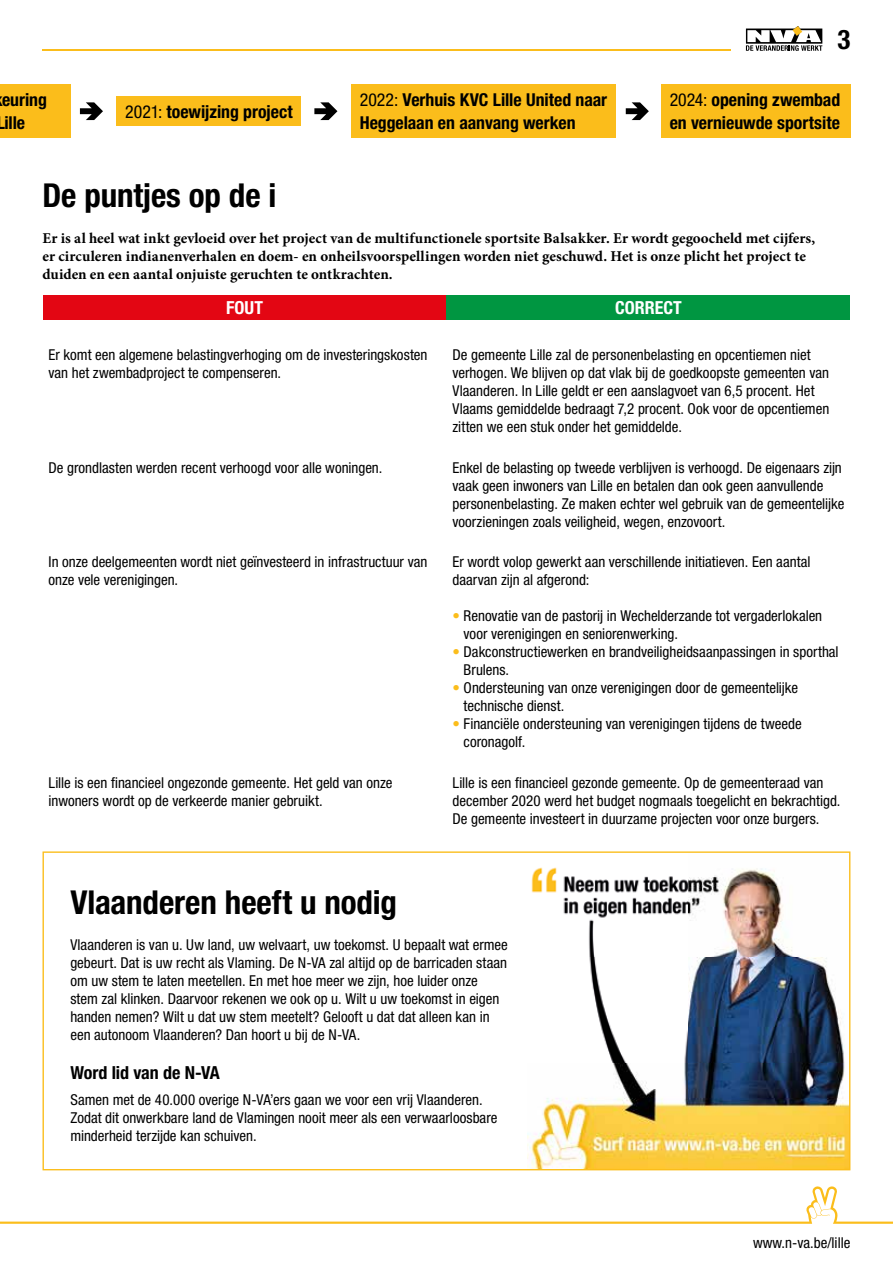
<style>
.page{position:relative;width:893px;height:1263px;background:#fff}
.page>*{position:absolute;margin:0;border:0;box-sizing:border-box;transform-origin:0 0}
.t1{font:700 condensed 33px "Helvetica Neue LT Std";letter-spacing:-.005em;color:#000}
.t2{font:700 condensed 27px "Helvetica Neue LT Std";color:#000}
.t3{font:700 condensed 18px "Helvetica Neue LT Std";letter-spacing:-.005em;color:#000}
.t4{font:700 condensed 18px "Helvetica Neue LT Std";color:#fff}
.t5{font:700 condensed 17.85px/23.7px "Helvetica Neue LT Std";color:#000}
.t6{font:condensed 15px/18px "Helvetica Neue LT Std";color:#000}
.t7{font:700 15px/18px "Minion Pro";color:#000}
.s1{font-weight:400}
.s2{color:#fbbd1b}
</style>
<div class="page">
<hr style="left:43px;top:50px;width:688px;height:1px;background:#fbbd1b">
<div style="left:0;top:85px;width:71px;height:53px;background:#fbbd1b"></div>
<svg style="left:80px;top:102px;width:23px;height:18px"></svg>
<div style="left:117px;top:96px;width:184px;height:30px;background:#fbbd1b"></div>
<div style="left:351px;top:85px;width:265px;height:53px;background:#fbbd1b"></div>
<div style="left:661px;top:85px;width:189px;height:53px;background:#fbbd1b"></div>
<svg style="left:314px;top:102px;width:23px;height:18px"></svg>
<svg style="left:626px;top:102px;width:23px;height:18px"></svg>
<svg style="left:43px;top:851px;width:807px;height:319px"></svg>
<div style="left:43px;top:296px;width:403px;height:24px;background:#e30613"></div>
<div style="left:446px;top:296px;width:404px;height:24px;background:#009641"></div>
<svg style="left:0;top:1186px;width:893px;height:38px"></svg>
<svg style="left:746px;top:26px;width:76px;height:25px"></svg>
<h2 class="t2" style="left:837px;top:23px;width:14px">3</h2>
<p class="t5" style="left:-4px;top:87px;width:52px;text-indent:6px">euring<br>Lille</p>
<p class="t5" style="left:125px;top:99px;width:169px"><span class="s1">2021:</span> toewijzing project</p>
<p class="t5" style="left:360px;top:87px;width:249px"><span class="s1">2022:</span> Verhuis KVC Lille United naar<br>Heggelaan en aanvang werken</p>
<p class="t5" style="left:670px;top:87px;width:172px"><span class="s1">2024:</span> opening zwembad en vernieuwde sportsite</p>
<h1 class="t1" style="left:43px;top:176px;width:235px">De puntjes op de i</h1>
<p class="t7" style="left:43px;top:229px;width:774px">Er is al heel wat inkt gevloeid over het project van de multifunctionele sportsite Balsakker. Er wordt gegoocheld met cijfers, er circuleren indianenverhalen en doem- en onheilsvoorspellingen worden niet geschuwd. Het is onze plicht het project te duiden en een aantal onjuiste geruchten te ontkrachten.</p>
<p class="t4" style="left:226px;top:297px;width:38px">FOUT</p>
<p class="t4" style="left:615px;top:297px;width:68px">CORRECT</p>
<p class="t6" style="left:49px;top:345px;width:380px">Er komt een algemene belastingverhoging om de investeringskosten van het zwembadproject te compenseren.</p>
<p class="t6" style="left:452px;top:345px;width:378px">De gemeente Lille zal de personenbelasting en opcentiemen niet verhogen. We blijven op dat vlak bij de goedkoopste gemeenten van Vlaanderen. In Lille geldt er een aanslagvoet van 6,5 procent. Het Vlaams gemiddelde bedraagt 7,2 procent. Ook voor de opcentiemen zitten we een stuk onder het gemiddelde.</p>
<p class="t6" style="left:49px;top:458px;width:335px">De grondlasten werden recent verhoogd voor alle woningen.</p>
<p class="t6" style="left:452px;top:458px;width:393px">Enkel de belasting op tweede verblijven is verhoogd. De eigenaars zijn vaak geen inwoners van Lille en betalen dan ook geen aanvullende personenbelasting. Ze maken echter wel gebruik van de gemeentelijke voorzieningen zoals veiligheid, wegen, enzovoort.</p>
<p class="t6" style="left:49px;top:553px;width:380px">In onze deelgemeenten wordt niet geïnvesteerd in infrastructuur van onze vele verenigingen.</p>
<p class="t6" style="left:452px;top:553px;width:360px">Er wordt volop gewerkt aan verschillende initiatieven. Een aantal daarvan zijn al afgerond:</p>
<p class="t6" style="left:464px;top:607px;width:360px;text-indent:-11px"><span class="s2">•</span> Renovatie van de pastorij in Wechelderzande tot vergaderlokalen voor verenigingen en seniorenwerking.</p>
<p class="t6" style="left:464px;top:643px;width:377px;text-indent:-11px"><span class="s2">•</span> Dakconstructiewerken en brandveiligheidsaanpassingen in sporthal<br>Brulens.</p>
<p class="t6" style="left:464px;top:679px;width:336px;text-indent:-11px"><span class="s2">•</span> Ondersteuning van onze verenigingen door de gemeentelijke technische dienst.</p>
<p class="t6" style="left:464px;top:715px;width:340px;text-indent:-11px"><span class="s2">•</span> Financiële ondersteuning van verenigingen tijdens de tweede coronagolf.</p>
<p class="t6" style="left:49px;top:774px;width:345px">Lille is een financieel ongezonde gemeente. Het geld van onze inwoners wordt op de verkeerde manier gebruikt.</p>
<p class="t6" style="left:452px;top:774px;width:390px">Lille is een financieel gezonde gemeente. Op de gemeenteraad van december 2020 werd het budget nogmaals toegelicht en bekrachtigd.<br>De gemeente investeert in duurzame projecten voor onze burgers.</p>
<h1 class="t1" style="left:70px;top:882px;width:328px">Vlaanderen heeft u nodig</h1>
<p class="t6" style="left:70px;top:935px;width:439px">Vlaanderen is van u. Uw land, uw welvaart, uw toekomst. U bepaalt wat ermee gebeurt. Dat is uw recht als Vlaming. De N-VA zal altijd op de barricaden staan om uw stem te laten meetellen. En met hoe meer we zijn, hoe luider onze stem zal klinken. Daarvoor rekenen we ook op u. Wilt u uw toekomst in eigen handen nemen? Wilt u dat uw stem meetelt? Gelooft u dat dat alleen kan in een autonoom Vlaanderen? Dan hoort u bij de N-VA.</p>
<p class="t3" style="left:70px;top:1061px;width:151px">Word lid van de N-VA</p>
<p class="t6" style="left:70px;top:1091px;width:429px">Samen met de 40.000 overige N-VA’ers gaan we voor een vrij Vlaanderen.<br>Zodat dit onwerkbare land de Vlamingen nooit meer als een verwaarloosbare minderheid terzijde kan schuiven.</p>
<p class="t6" style="left:753px;top:1234px;width:99px">www.n-va.be/lille</p>
</div>
